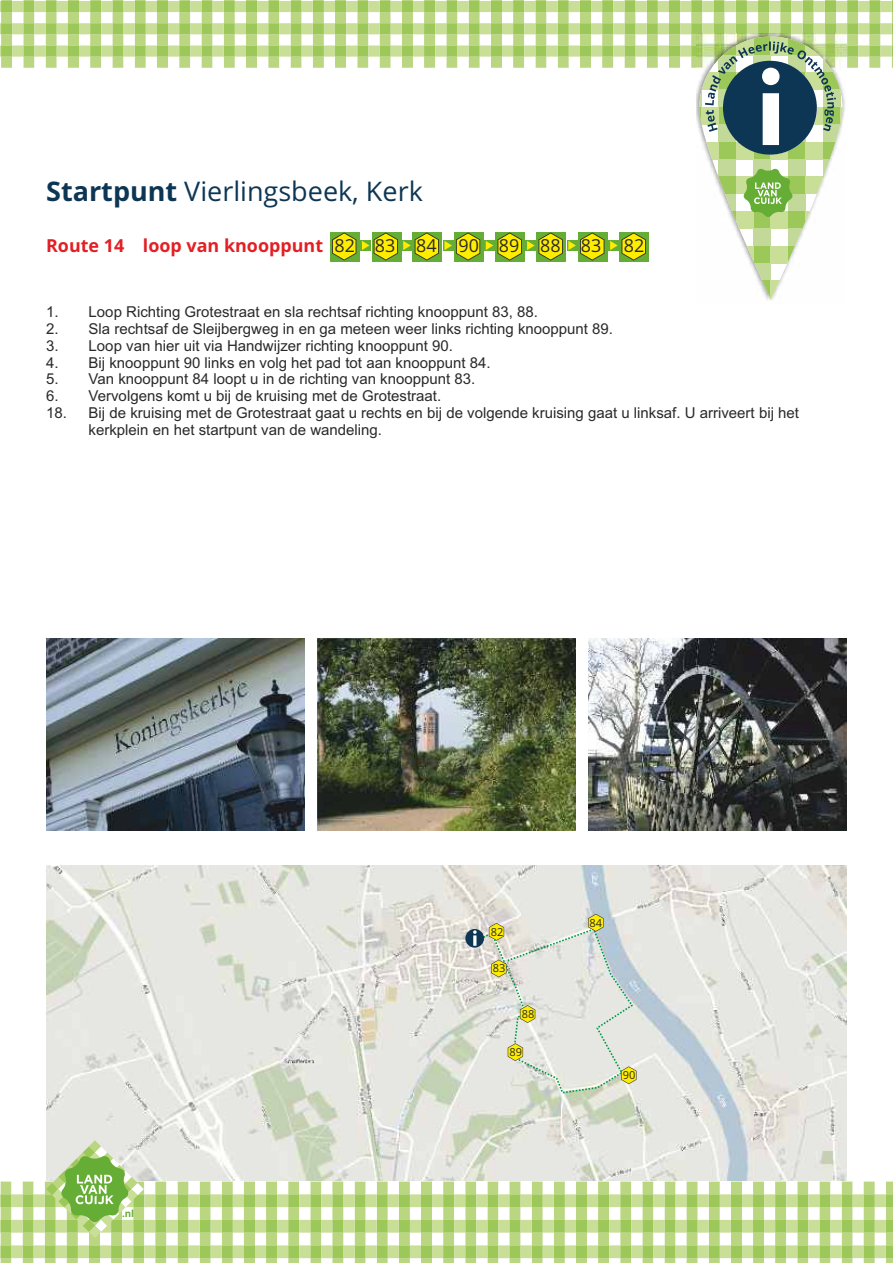
<style>
.page{position:relative;width:893px;height:1263px;background:#fff}
.page>*{position:absolute;margin:0;border:0;box-sizing:border-box;transform-origin:0 0}
.t1{font:27px "Open Sans";color:#0d3654}
.t2{font:700 17.85px "Open Sans";color:#e31f24}
.t3{font:17.85px "Open Sans";color:#2b2929}
.t4{font:15px/16.8px "Arial";color:#2b2929}
.t5{font:11.1px "Open Sans";color:#2b2929}
.t6{font:700 9.75px "Open Sans";color:#66ad36}
.s1{font-weight:700}
.s2{font-weight:400;color:#2b2929}
</style>
<div class="page">
<img style="left:46px;top:866px;width:801px;height:274px">
<div style="left:864px;top:1181px;width:11px;height:13px;background:#bad680"></div>
<div style="left:886px;top:1232px;width:7px;height:13px;background:#bad680"></div>
<div style="left:886px;top:1181px;width:7px;height:13px;background:#bad680"></div>
<div style="left:886px;top:1207px;width:7px;height:13px;background:#bad680"></div>
<div style="left:864px;top:1258px;width:11px;height:5px;background:#bad680"></div>
<div style="left:864px;top:1232px;width:11px;height:13px;background:#bad680"></div>
<div style="left:864px;top:1207px;width:11px;height:13px;background:#bad680"></div>
<svg style="left:886px;top:1258px;width:7px;height:5px"></svg>
<div style="left:886px;top:1194px;width:7px;height:13px;background:#9cc759"></div>
<div style="left:886px;top:1220px;width:7px;height:12px;background:#9cc759"></div>
<div style="left:864px;top:1194px;width:11px;height:13px;background:#9cc759"></div>
<div style="left:864px;top:1220px;width:11px;height:12px;background:#9cc759"></div>
<div style="left:864px;top:1245px;width:11px;height:13px;background:#9cc759"></div>
<div style="left:886px;top:1245px;width:7px;height:13px;background:#9cc759"></div>
<div style="left:875px;top:1194px;width:11px;height:13px;background:#c9de96"></div>
<div style="left:875px;top:1220px;width:11px;height:12px;background:#c9de96"></div>
<div style="left:875px;top:1245px;width:11px;height:13px;background:#c9de96"></div>
<svg style="left:0;top:1140px;width:864px;height:123px"></svg>
<div style="left:465px;top:929px;width:19px;height:19px;background:#0d3654;border-radius:50%"></div>
<svg style="left:473px;top:914px;width:163px;height:180px;background:#dde0d2"></svg>
<svg style="left:0;top:0;width:893px;height:299px"></svg>
<img style="left:46px;top:638px;width:259px;height:192px">
<img style="left:317px;top:638px;width:259px;height:192px">
<img style="left:588px;top:638px;width:259px;height:192px">
<h1 class="t1" style="left:46px;top:181px;width:378px"><span class="s1">Startpunt</span> Vierlingsbeek, Kerk</h1>
<p class="t2" style="left:46px;top:238px;width:557px">Route 14 loop van knooppunt <span class="s2">82 83 84 90 89 88 83</span></p>
<p class="t3" style="left:624px;top:239px;width:22px">82</p>
<p class="t4" style="left:46px;top:305px;width:493px">1. Loop Richting Grotestraat en sla rechtsaf richting knooppunt 83, 88.</p>
<p class="t4" style="left:46px;top:322px;width:568px">2. Sla rechtsaf de Sleijbergweg in en ga meteen weer links richting knooppunt 89.</p>
<p class="t4" style="left:46px;top:339px;width:408px">3. Loop van hier uit via Handwijzer richting knooppunt 90.</p>
<p class="t4" style="left:46px;top:355px;width:446px">4. Bij knooppunt 90 links en volg het pad tot aan knooppunt 84.</p>
<p class="t4" style="left:46px;top:372px;width:431px">5. Van knooppunt 84 loopt u in de richting van knooppunt 83.</p>
<p class="t4" style="left:46px;top:389px;width:397px">6. Vervolgens komt u bij de kruising met de Grotestraat.</p>
<p class="t4" style="left:89px;top:406px;width:712px;text-indent:-43px">18. Bij de kruising met de Grotestraat gaat u rechts en bij de volgende kruising gaat u linksaf. U arriveert bij het kerkplein en het startpunt van de wandeling.</p>
<p class="t6" style="left:122px;top:1210px;width:14px">.nl</p>
<p class="t5" style="left:491px;top:927px;width:14px">82</p>
<p class="t5" style="left:493px;top:964px;width:14px">83</p>
<p class="t5" style="left:522px;top:1009px;width:14px">88</p>
<p class="t5" style="left:510px;top:1047px;width:14px">89</p>
<p class="t5" style="left:589px;top:918px;width:14px">84</p>
<p class="t5" style="left:623px;top:1071px;width:14px">90</p>
</div>
